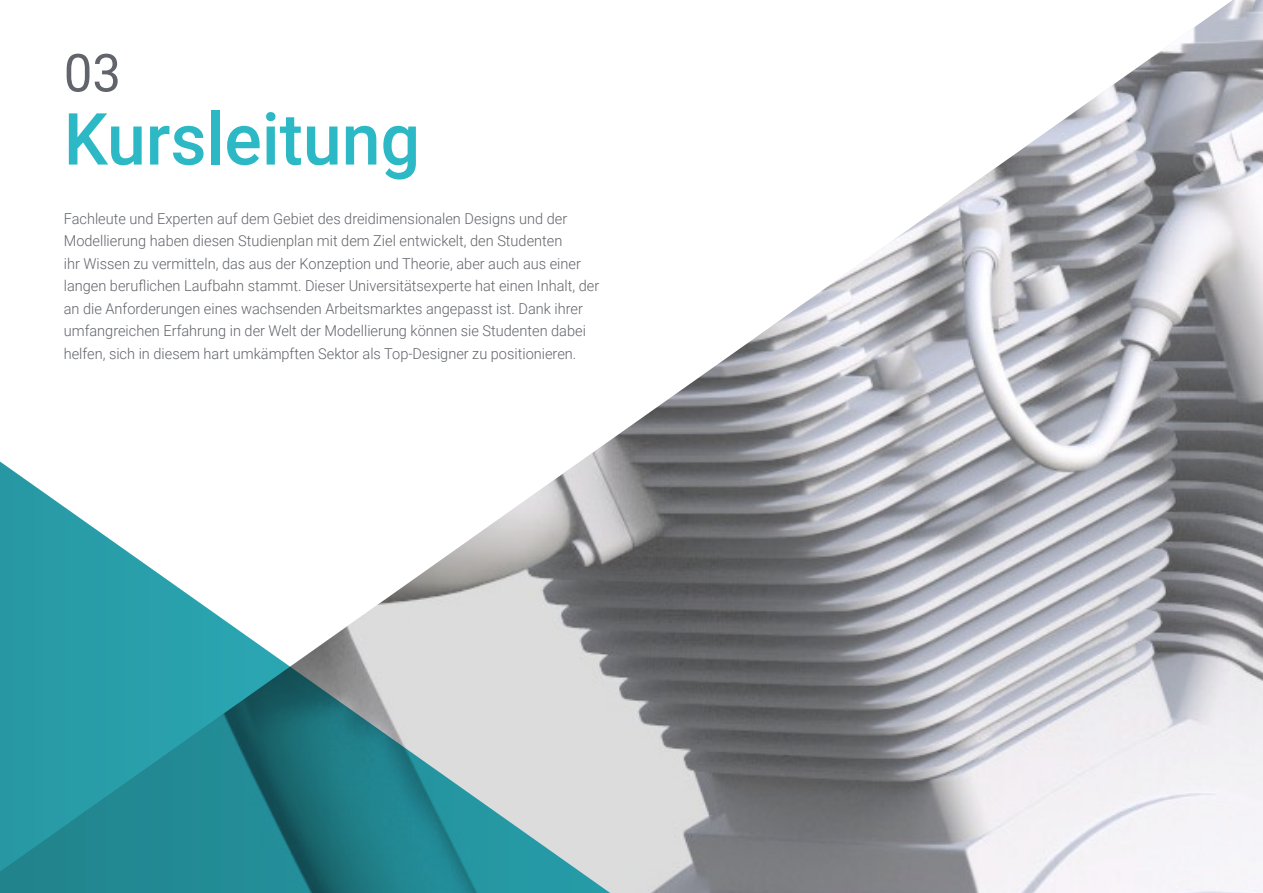
<style>
.page{position:relative;width:1263px;height:893px;background:#fff}
.page>*{position:absolute;margin:0;border:0;box-sizing:border-box;transform-origin:0 0}
.t1{font:500 72px "Roboto";color:#2db8c5}
.t2{font:52.5px "Roboto";color:#61646a}
.t3{font:300 15px/22.5px "Roboto";color:#61646a}
</style>
<div class="page">
<img style="left:602px;top:0;width:661px;height:893px">
<svg style="left:0;top:446px;width:640px;height:447px"></svg>
<h2 class="t2" style="left:64px;top:36px;width:59px">03</h2>
<h1 class="t1" style="left:64px;top:89px;width:358px">Kursleitung</h1>
<p class="t3" style="left:64px;top:207px;width:537px">Fachleute und Experten auf dem Gebiet des dreidimensionalen Designs und der Modellierung haben diesen Studienplan mit dem Ziel entwickelt, den Studenten<br>ihr Wissen zu vermitteln, das aus der Konzeption und Theorie, aber auch aus einer langen beruflichen Laufbahn stammt. Dieser Universitätsexperte hat einen Inhalt, der an die Anforderungen eines wachsenden Arbeitsmarktes angepasst ist. Dank ihrer umfangreichen Erfahrung in der Welt der Modellierung können sie Studenten dabei helfen, sich in diesem hart umkämpften Sektor als Top-Designer zu positionieren.</p>
</div>
